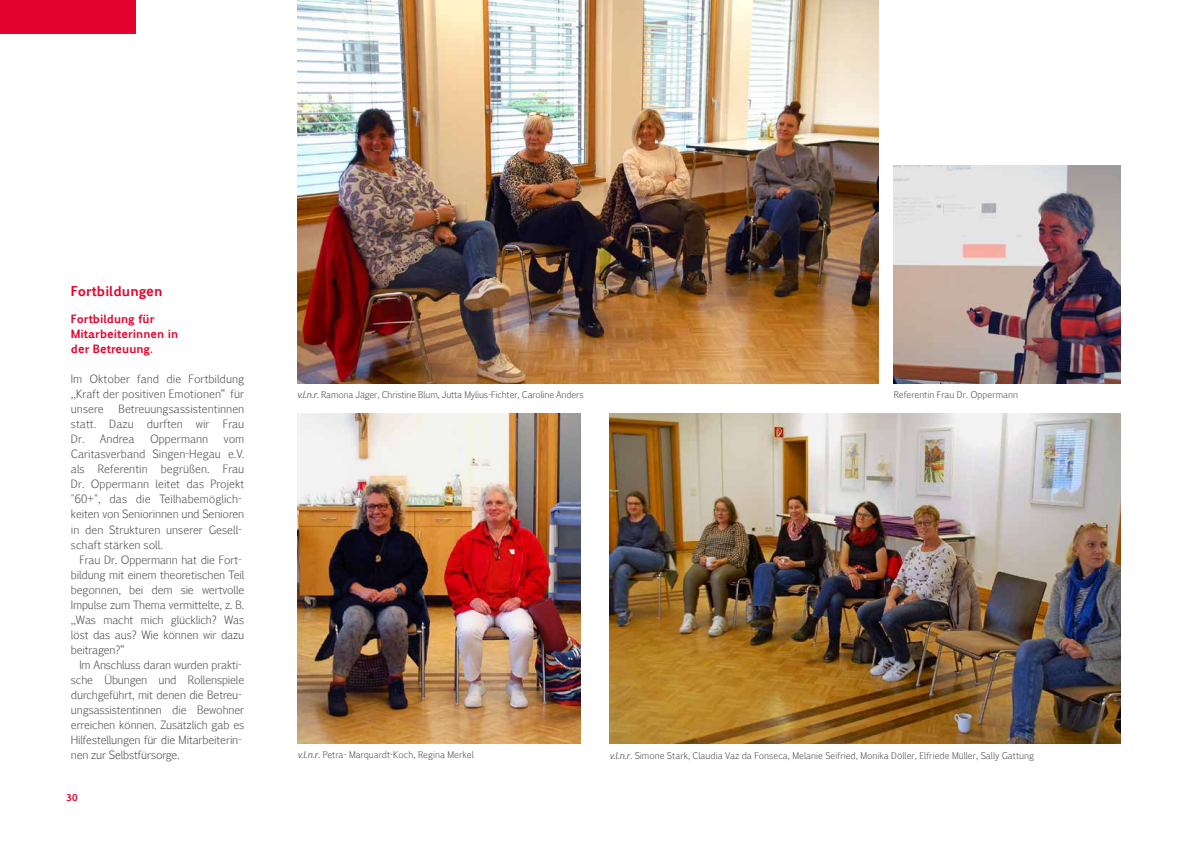
<style>
.page{position:relative;width:1191px;height:842px;background:#fff}
.page>*{position:absolute;margin:0;border:0;box-sizing:border-box;transform-origin:0 0}
.t1{font:700 13px "Pigiarniq";color:#e4032e}
.t2{font:300 11px/15px "Pigiarniq";letter-spacing:-.015em;color:#575756}
.t3{font:700 11px/15px "Pigiarniq";color:#e4032e}
.t4{font:300 9px "Pigiarniq";color:#575756}
.t5{font:700 9px "Pigiarniq";color:#e4032e}
.s1{font-weight:400;font-style:italic}
</style>
<div class="page">
<img style="left:297px;top:413px;width:283px;height:330px">
<img style="left:893px;top:165px;width:227px;height:218px">
<img style="left:298px;top:0;width:580px;height:383px">
<img style="left:609px;top:413px;width:511px;height:330px">
<div style="left:0;top:0;width:136px;height:34px;background:#e4032e"></div>
<p class="t1" style="left:71px;top:282px;width:93px">Fortbildungen</p>
<p class="t3" style="left:71px;top:312px;width:109px">Fortbildung für<br>Mitarbeiterinnen in der Betreuung.</p>
<p class="t2" style="left:71px;top:371px;width:175px;text-align:justify">Im Oktober fand die Fortbildung „Kraft der positiven Emotionen“ für unsere</p>
<p class="t2" style="left:71px;top:401px;width:175px;text-align:justify;text-indent:48px">Betreuungsassistentinnen statt. Dazu durften wir Frau Dr. Andrea</p>
<p class="t2" style="left:150px;top:431px;width:60px">Oppermann</p>
<p class="t2" style="left:71px;top:431px;width:175px;text-indent:153px">vom<br>Caritasverband Singen-Hegau e.V. als Referentin begrüßen. Frau<br>Dr. Oppermann leitet das Projekt "60+", das die Teilhabemöglich&shy;keiten von Seniorinnen und Senioren in den Strukturen unserer Gesell&shy;schaft stärken soll.</p>
<p class="t2" style="left:71px;top:551px;width:175px;text-indent:9px">Frau Dr. Oppermann hat die Fort&shy;bildung mit einem theoretischen Teil begonnen, bei dem sie wertvolle<br>Impulse zum Thema vermittelte, z. B. „Was macht mich glücklich? Was löst das aus? Wie können wir dazu beitragen?“</p>
<p class="t2" style="left:71px;top:657px;width:175px;text-indent:9px">Im Anschluss daran wurden prakti&shy;sche Übungen und Rollenspiele durchgeführt, mit denen die Betreu&shy;ungsassistentinnen die Bewohner erreichen können. Zusätzlich gab es Hilfestellungen für die Mitarbeiterin&shy;nen zur Selbstfürsorge.</p>
<p class="t5" style="left:66px;top:791px;width:13px">30</p>
<p class="t4" style="left:297px;top:389px;width:288px"><span class="s1">v.l.n.r.</span> Ramona Jäger, Christine Blum, Jutta Mylius-Fichter, Caroline Anders</p>
<p class="t4" style="left:893px;top:389px;width:126px">Referentin Frau Dr. Oppermann</p>
<p class="t4" style="left:298px;top:749px;width:177px"><span class="s1">v.l.n.r.</span> Petra- Marquardt-Koch, Regina Merkel</p>
<p class="t4" style="left:609px;top:749px;width:426px"><span class="s1">v.l.n.r.</span> Simone Stark, Claudia Vaz da Fonseca, Melanie Seifried, Monika Döller, Elfriede Müller, Sally Gattung</p>
</div>
